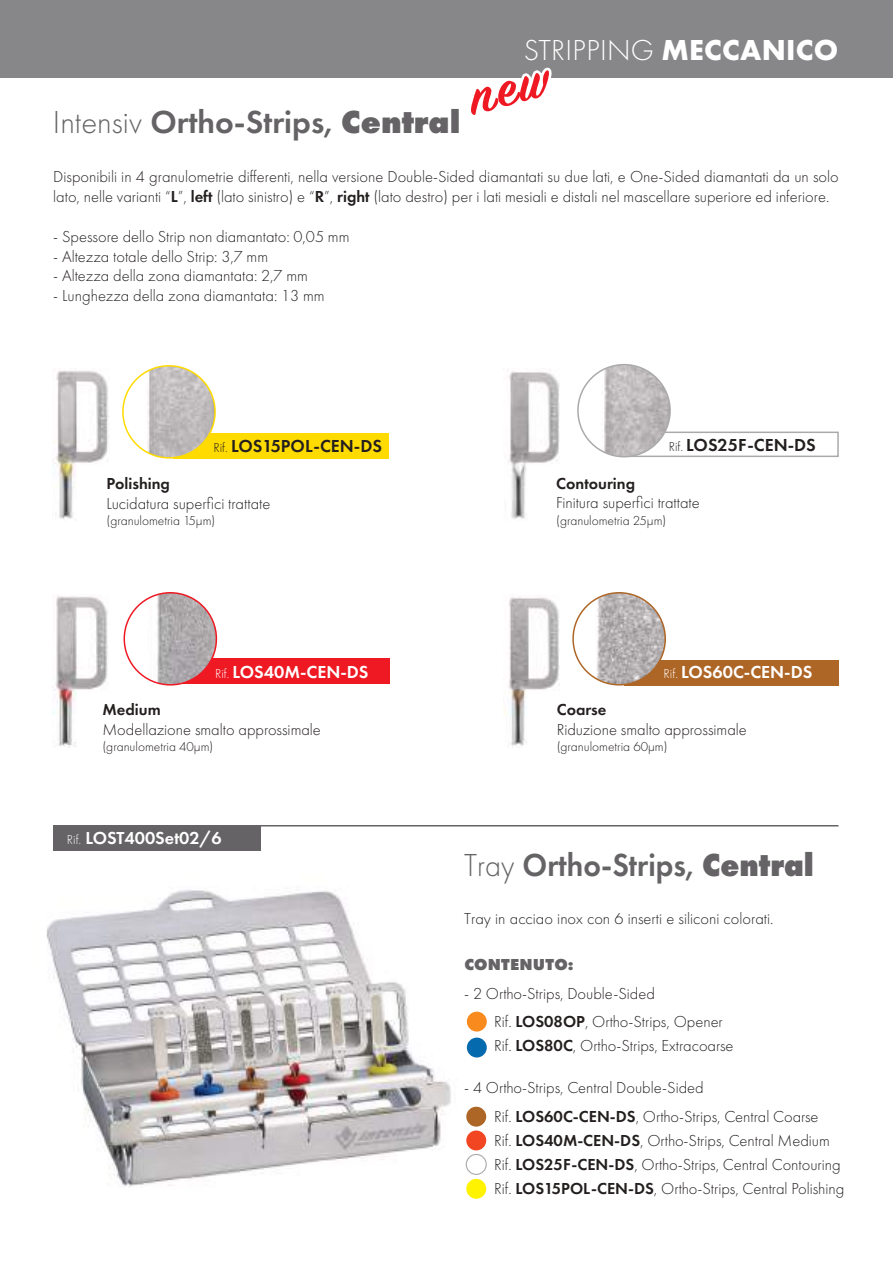
<style>
.page{position:relative;width:893px;height:1263px;background:#fff}
.page>*{position:absolute;margin:0;border:0;box-sizing:border-box;transform-origin:0 0}
.t1{font:600 33px "Futura PT";color:#656365}
.t2{font:600 33px "Futura PT";color:#656365;scale:.94 1}
.t3{font:300 30px "Futura PT";letter-spacing:.01em;color:#fff}
.t4{font:600 18px "Futura PT";color:#fff}
.t5{font:600 18px "Futura PT";color:#241f1f}
.t6{font:300 16.5px/28.3px "Futura PT";color:#241f1f}
.t7{font:600 16.5px "Futura PT";color:#241f1f}
.t8{font:800 16.5px "Futura PT";letter-spacing:.01em;color:#656365}
.t9{font:300 13.5px "Futura PT";color:#241f1f}
.s1{font-weight:300}
.s2{font-weight:800}
.s3{font-weight:700}
.s4{font-weight:600}
.s5{font-weight:300;font-size:13.5px}
</style>
<div class="page">
<img style="left:46px;top:890px;width:405px;height:297px">
<div style="left:0;top:0;width:892px;height:78px;background:#878789"></div>
<img style="left:52px;top:596px;width:56px;height:151px">
<div style="left:175px;top:658px;width:214px;height:26px;background:#ef1923"></div>
<img style="left:124px;top:593px;width:92px;height:92px;border-radius:46px">
<div style="left:123px;top:592px;width:94px;height:93px;border:2px solid #ef1923;border-radius:50%"></div>
<img style="left:54px;top:368px;width:55px;height:151px">
<div style="left:173px;top:433px;width:215px;height:25px;background:#ffdb00"></div>
<img style="left:123px;top:366px;width:92px;height:92px;border-radius:46px">
<div style="left:122px;top:365px;width:94px;height:93px;border:2px solid #ffdb00;border-radius:50%"></div>
<img style="left:508px;top:371px;width:51px;height:148px">
<div style="left:628px;top:431px;width:210px;height:26px;background:#fff;border:2px solid #aaaaac"></div>
<img style="left:578px;top:365px;width:92px;height:92px;border-radius:46px">
<div style="left:577px;top:364px;width:93px;height:93px;border:2px solid #aaaaac;border-radius:50%"></div>
<img style="left:503px;top:597px;width:56px;height:149px">
<div style="left:623px;top:660px;width:215px;height:25px;background:#ae6627"></div>
<img style="left:573px;top:593px;width:92px;height:92px;border-radius:46px">
<div style="left:572px;top:592px;width:93px;height:93px;border:2px solid #ae6627;border-radius:50%"></div>
<hr style="left:53px;top:825px;width:785px;height:1px;background:#656365">
<div style="left:53px;top:825px;width:208px;height:25px;background:#656365"></div>
<div style="left:467px;top:1011px;width:19px;height:20px;background:#f98a1d;border-radius:50%"></div>
<div style="left:467px;top:1037px;width:19px;height:20px;background:#066aae;border-radius:50%"></div>
<div style="left:466px;top:1106px;width:20px;height:20px;background:#ae6627;border-radius:50%"></div>
<div style="left:466px;top:1130px;width:20px;height:20px;background:#f24522;border-radius:50%"></div>
<div style="left:466px;top:1179px;width:20px;height:19px;background:#fff300;border-radius:50%"></div>
<div style="left:465px;top:1154px;width:21px;height:21px;border:1px solid #aaaaac;border-radius:50%"></div>
<h1 class="t1" style="left:53px;top:101px;width:409px"><span class="s1">Intensiv</span> Ortho-Strips, <span class="s2">Central</span></h1>
<h2 class="t3" style="left:524px;top:33px;width:316px">STRIPPING <span class="s3">MECCANICO</span></h2>
<p class="t6" style="left:53px;top:167px;width:786px;line-height:19.8px">Disponibili in 4 granulometrie differenti, nella versione Double-Sided diamantati su due lati, e One-Sided diamantati da un solo lato, nelle varianti “<span class="s4">L</span>”, <span class="s4">left</span> (lato sinistro) e “<span class="s4">R</span>”, <span class="s4">right</span> (lato destro) per i lati mesiali e distali nel mascellare superiore ed inferiore.</p>
<p class="t6" style="left:53px;top:222px;width:297px">- Spessore dello Strip non diamantato: 0,05 mm</p>
<p class="t6" style="left:53px;top:242px;width:216px">- Altezza totale dello Strip: 3,7 mm</p>
<p class="t6" style="left:53px;top:262px;width:256px">- Altezza della zona diamantata: 2,7 mm</p>
<p class="t6" style="left:53px;top:282px;width:273px">- Lunghezza della zona diamantata: 13 mm</p>
<p class="t5" style="left:213px;top:435px;width:170px"><span class="s5">Rif.</span> LOS15POL-CEN-DS</p>
<p class="t5" style="left:668px;top:433px;width:149px"><span class="s5">Rif.</span> LOS25F-CEN-DS</p>
<p class="t7" style="left:106px;top:473px;width:65px">Polishing</p>
<p class="t6" style="left:106px;top:489px;width:165px">Lucidatura superfici trattate</p>
<p class="t9" style="left:106px;top:513px;width:110px">(granulometria 15µm)</p>
<p class="t7" style="left:556px;top:473px;width:80px">Contouring</p>
<p class="t6" style="left:556px;top:489px;width:145px">Finitura superfici trattate</p>
<p class="t9" style="left:556px;top:512px;width:112px">(granulometria 25µm)</p>
<p class="t4" style="left:215px;top:661px;width:155px"><span class="s5">Rif.</span> LOS40M-CEN-DS</p>
<p class="t4" style="left:663px;top:661px;width:150px"><span class="s5">Rif.</span> LOS60C-CEN-DS</p>
<p class="t7" style="left:102px;top:699px;width:60px">Medium</p>
<p class="t6" style="left:102px;top:715px;width:220px">Modellazione smalto approssimale</p>
<p class="t9" style="left:102px;top:739px;width:112px">(granulometria 40µm)</p>
<p class="t7" style="left:556px;top:699px;width:51px">Coarse</p>
<p class="t6" style="left:556px;top:715px;width:192px">Riduzione smalto approssimale</p>
<p class="t9" style="left:556px;top:739px;width:112px">(granulometria 60µm)</p>
<p class="t4" style="left:67px;top:827px;width:156px"><span class="s5">Rif.</span> LOST400Set02/6</p>
<h1 class="t2" style="left:464px;top:844px;width:373px"><span class="s1">Tray</span> Ortho-Strips, <span class="s2">Central</span></h1>
<p class="t6" style="left:464px;top:905px;width:311px">Tray in acciao inox con 6 inserti e siliconi colorati.</p>
<p class="t8" style="left:464px;top:954px;width:111px">CONTENUTO:</p>
<p class="t6" style="left:494px;top:979px;width:230px;text-indent:-30px">- 2 Ortho-Strips, Double-Sided<br>Rif. <span class="s4">LOS08OP</span>, Ortho-Strips, Opener</p>
<p class="t6" style="left:494px;top:1031px;width:241px">Rif. <span class="s4">LOS80C</span>, Ortho-Strips, Extracoarse</p>
<p class="t6" style="left:494px;top:1074px;width:326px;text-indent:-30px">- 4 Ortho-Strips, Central Double-Sided<br>Rif. <span class="s4">LOS60C-CEN-DS</span>, Ortho-Strips, Central Coarse</p>
<p class="t6" style="left:494px;top:1128px;width:352px;line-height:24px">Rif. <span class="s4">LOS40M-CEN-DS</span>, Ortho-Strips, Central Medium<br>Rif. <span class="s4">LOS25F-CEN-DS</span>, Ortho-Strips, Central Contouring<br>Rif. <span class="s4">LOS15POL-CEN-DS</span>, Ortho-Strips, Central Polishing</p>
</div>
